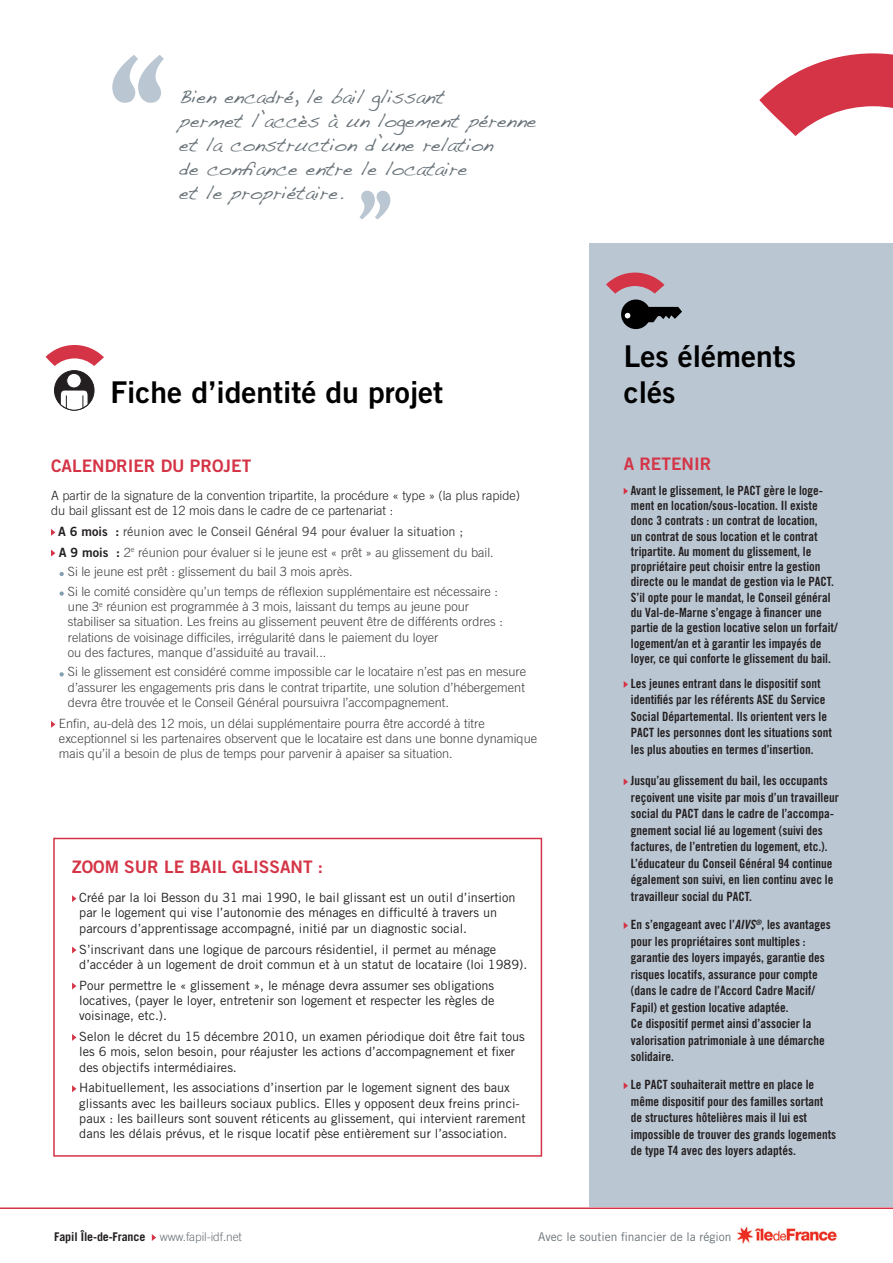
<style>
.page{position:relative;width:893px;height:1263px;background:#fff}
.page>*{position:absolute;margin:0;border:0;box-sizing:border-box;transform-origin:0 0}
.t1{font:700 150px "Utopia";color:#bac6d2}
.t2{font:700 90px "Utopia";color:#bac6d2}
.t3{font:30px/36px "Trade Gothic LT Std Bd 2";color:#000}
.t4{font:19.5px/24px "Handwriting Dakota";color:#697379}
.t5{font:17.25px "Trade Gothic LT Std Bd 2";color:#d43446}
.t6{font:12.75px/16.5px "Trade Gothic LT Std Bd Cn 20";color:#231f20}
.t7{font:12.75px/15.3px "Trade Gothic LT Std";color:#231f20}
.t8{font:300 12.75px/15.3px "Trade Gothic LT Std";color:#3e3e3f}
.t9{font:300 12.75px/15.3px "Trade Gothic LT Std";color:#231f20}
.t10{font:700 12px "Trade Gothic LT Std";letter-spacing:-.01em;color:#231f20}
.t11{font:12px "Trade Gothic LT Std";color:#697379}
.s1{font-family:"Trade Gothic LT Std Bd 2";font-weight:400;color:#231f20}
.s2{font-weight:400}
.s3{font-style:italic}
.s4{font-weight:300;color:#697379}
</style>
<div class="page">
<div style="left:53px;top:838px;width:489px;height:319px;border:2px solid #d43446"></div>
<svg style="left:759px;top:53px;width:134px;height:83px"></svg>
<svg style="left:46px;top:345px;width:58px;height:66px"></svg>
<svg style="left:51px;top:529px;width:4px;height:7px"></svg>
<svg style="left:51px;top:550px;width:4px;height:7px"></svg>
<svg style="left:60px;top:572px;width:4px;height:4px"></svg>
<svg style="left:60px;top:591px;width:4px;height:5px"></svg>
<svg style="left:60px;top:672px;width:4px;height:4px"></svg>
<svg style="left:51px;top:721px;width:4px;height:7px"></svg>
<svg style="left:152px;top:1234px;width:4px;height:7px"></svg>
<img style="left:737px;top:1226px;width:100px;height:18px">
<hr style="left:0;top:1207px;width:893px;height:2px;background:#d43446">
<div style="left:590px;top:243px;width:303px;height:964px;background:#bac6d2"></div>
<svg style="left:606px;top:273px;width:58px;height:21px"></svg>
<div style="left:621px;top:299px;width:30px;height:30px;background:#000;border-radius:50%"></div>
<svg style="left:649px;top:307px;width:33px;height:15px"></svg>
<svg style="left:625px;top:313px;width:5px;height:5px"></svg>
<svg style="left:624px;top:488px;width:4px;height:7px"></svg>
<svg style="left:624px;top:681px;width:4px;height:7px"></svg>
<svg style="left:624px;top:778px;width:4px;height:7px"></svg>
<svg style="left:624px;top:922px;width:4px;height:7px"></svg>
<svg style="left:624px;top:1082px;width:4px;height:7px"></svg>
<svg style="left:72px;top:895px;width:4px;height:7px"></svg>
<svg style="left:72px;top:946px;width:4px;height:7px"></svg>
<svg style="left:72px;top:982px;width:4px;height:7px"></svg>
<svg style="left:72px;top:1034px;width:4px;height:7px"></svg>
<svg style="left:72px;top:1085px;width:4px;height:7px"></svg>
<h1 class="t1" style="left:106px;top:25px;width:65px">‘‘</h1>
<h3 class="t4" style="left:179px;top:84px;width:358px">Bien encadré, le bail glissant<br>permet l’accès à un logement pérenne et la construction d’une relation<br>de confiance entre le locataire<br>et le propriétaire.</h3>
<h2 class="t2" style="left:394px;top:237px;width:40px;rotate:-180deg">‘‘</h2>
<h3 class="t3" style="left:111px;top:373px;width:334px">FICHE D’IDENTITÉ DU PROJET</h3>
<h3 class="t5" style="left:51px;top:455px;width:202px">CALENDRIER DU PROJET</h3>
<p class="t9" style="left:51px;top:487px;width:470px">A partir de la signature de la convention tripartite, la procédure « type » (la plus rapide) du bail glissant est de 12 mois dans le cadre de ce partenariat :</p>
<p class="t8" style="left:58px;top:521px;width:437px;line-height:20.7px"><span class="s1">A 6 MOIS :</span> <span class="s2">réunion avec le Conseil Général 94 pour évaluer la situation ;<br></span><span class="s1">A 9 MOIS :</span> 2<sup>e</sup> réunion pour évaluer si le jeune est « prêt » au glissement du bail.</p>
<p class="t8" style="left:68px;top:562px;width:431px;line-height:19.5px">Si le jeune est prêt : glissement du bail 3 mois après.<br>Si le comité considère qu’un temps de réflexion supplémentaire est nécessaire :</p>
<p class="t8" style="left:68px;top:599px;width:436px">une 3<sup>e</sup> réunion est programmée à 3 mois, laissant du temps au jeune pour stabiliser sa situation. Les freins au glissement peuvent être de différents ordres : relations de voisinage difficiles, irrégularité dans le paiement du loyer<br>ou des factures, manque d’assiduité au travail...</p>
<p class="t8" style="left:68px;top:664px;width:460px;text-align:justify">Si le glissement est considéré comme impossible car le locataire n’est pas en mesure d’assurer les engagements pris dans le contrat tripartite, une solution d’hébergement devra être trouvée et le Conseil Général poursuivra l’accompagnement.</p>
<p class="t8" style="left:59px;top:715px;width:480px">Enfin, au-delà des 12 mois, un délai supplémentaire pourra être accordé à titre exceptionnel si les partenaires observent que le locataire est dans une bonne dynamique mais qu’il a besoin de plus de temps pour parvenir à apaiser sa situation.</p>
<h3 class="t5" style="left:72px;top:856px;width:253px">ZOOM SUR LE BAIL GLISSANT :</h3>
<p class="t7" style="left:79px;top:890px;width:438px">Créé par la loi Besson du 31 mai 1990, le bail glissant est un outil d’insertion par le logement qui vise l’autonomie des ménages en difficulté à travers un parcours d’apprentissage accompagné, initié par un diagnostic social.</p>
<p class="t7" style="left:79px;top:941px;width:449px">S’inscrivant dans une logique de parcours résidentiel, il permet au ménage d’accéder à un logement de droit commun et à un statut de locataire (loi 1989).</p>
<p class="t7" style="left:79px;top:977px;width:417px;text-align:justify">Pour permettre le « glissement », le ménage devra assumer ses obligations locatives, (payer le loyer, entretenir son logement et respecter les règles de voisinage, etc.).</p>
<p class="t7" style="left:79px;top:1028px;width:447px">Selon le décret du 15 décembre 2010, un examen périodique doit être fait tous les 6 mois, selon besoin, pour réajuster les actions d’accompagnement et fixer des objectifs intermédiaires.</p>
<p class="t7" style="left:79px;top:1080px;width:448px">Habituellement, les associations d’insertion par le logement signent des baux glissants avec les bailleurs sociaux publics. Elles y opposent deux freins princi&shy;paux : les bailleurs sont souvent réticents au glissement, qui intervient rarement dans les délais prévus, et le risque locatif pèse entièrement sur l’association.</p>
<h3 class="t3" style="left:624px;top:337px;width:174px">LES ÉLÉMENTS<br>CLÉS</h3>
<h3 class="t5" style="left:624px;top:453px;width:89px">A RETENIR</h3>
<p class="t6" style="left:631px;top:482px;width:208px;line-height:15.3px">Avant le glissement, le PACT gère le loge&shy;ment en location/sous-location. Il existe donc 3 contrats : un contrat de location,<br>un contrat de sous location et le contrat tripartite. Au moment du glissement, le propriétaire peut choisir entre la gestion directe ou le mandat de gestion via le PACT.<br>S’il opte pour le mandat, le Conseil général du Val-de-Marne s’engage à financer une partie de la gestion locative selon un forfait/ logement/an et à garantir les impayés de loyer, ce qui conforte le glissement du bail.</p>
<p class="t6" style="left:631px;top:675px;width:203px">Les jeunes entrant dans le dispositif sont identifiés par les référents ASE du Service Social Départemental. Ils orientent vers le PACT les personnes dont les situations sont les plus abouties en termes d’insertion.</p>
<p class="t6" style="left:631px;top:772px;width:210px">Jusqu’au glissement du bail, les occupants reçoivent une visite par mois d’un travailleur social du PACT dans le cadre de l’accompa&shy;gnement social lié au logement (suivi des factures, de l’entretien du logement, etc.).<br>L’éducateur du Conseil Général 94 continue également son suivi, en lien continu avec le travailleur social du PACT.</p>
<p class="t6" style="left:631px;top:916px;width:201px">En s’engageant avec l’<span class="s3">AIVS</span><sup>®</sup>, les avantages pour les propriétaires sont multiples : garantie des loyers impayés, garantie des risques locatifs, assurance pour compte (dans le cadre de l’Accord Cadre Macif/ Fapil) et gestion locative adaptée.<br>Ce dispositif permet ainsi d’associer la valorisation patrimoniale à une démarche solidaire.</p>
<p class="t6" style="left:631px;top:1076px;width:207px">Le PACT souhaiterait mettre en place le même dispositif pour des familles sortant de structures hôtelières mais il lui est impossible de trouver des grands logements de type T4 avec des loyers adaptés.</p>
<p class="t10" style="left:54px;top:1229px;width:189px">Fapil Île-de-France <span class="s4">www.fapil-idf.net</span></p>
<p class="t11" style="left:538px;top:1229px;width:195px">Avec le soutien financier de la région</p>
</div>
